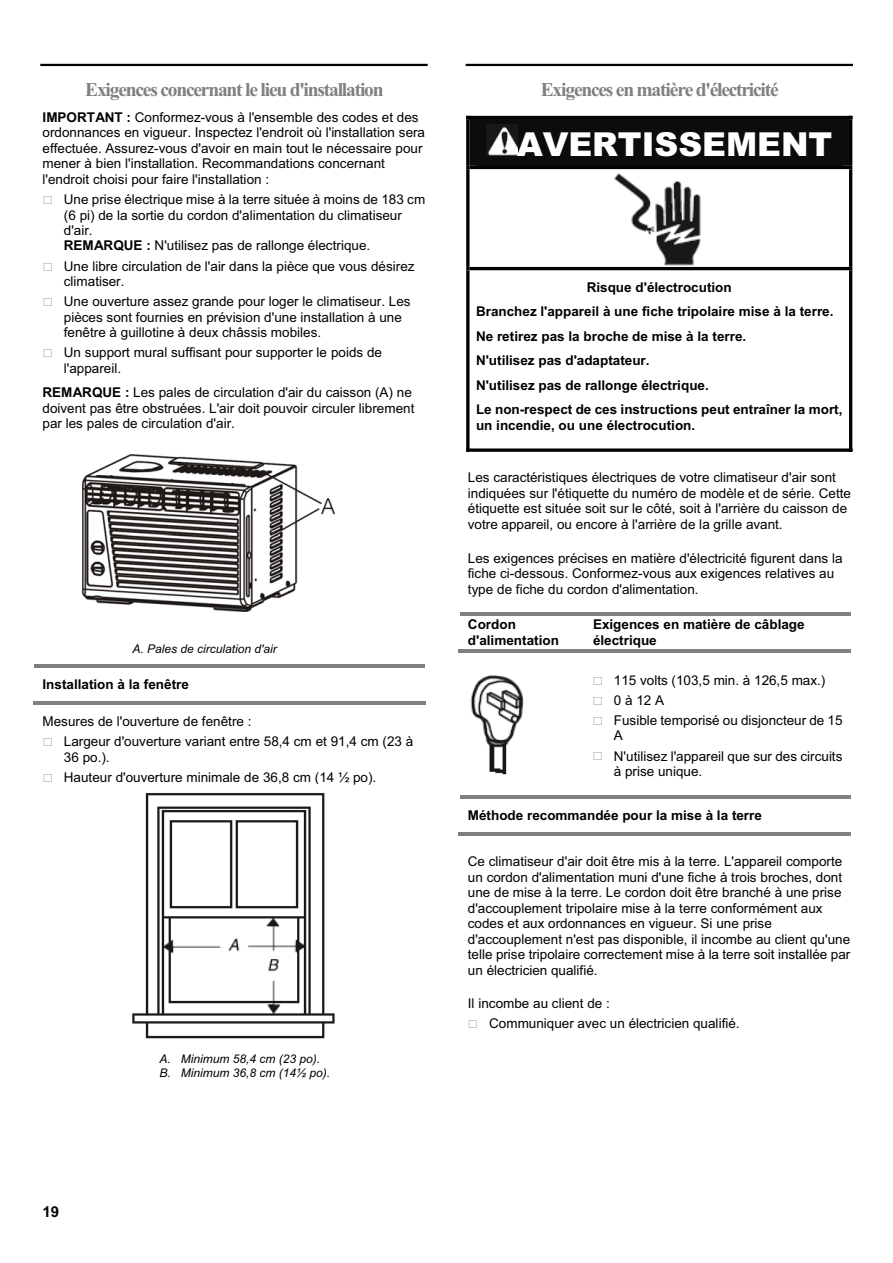
<style>
.page{position:relative;width:893px;height:1263px;background:#fff}
.page>*{position:absolute;margin:0;border:0;box-sizing:border-box;transform-origin:0 0}
.t1{font:900 33px "Arial";color:#fff}
.t2{font:700 19.5px "Times New Roman";letter-spacing:-.06em;color:#808080}
.t3{font:700 15px "Arial";color:#000}
.t4{font:13.5px/15.6px "Arial";color:#000}
.t5{font:700 13.5px/24.5px "Arial";color:#000}
.t6{font:italic 12px/13.8px "Arial";color:#000}
.s1{font-weight:700}
</style>
<div class="page">
<hr style="left:40px;top:64px;width:388px;height:2px;background:#000">
<hr style="left:34px;top:664px;width:391px;height:4px;background:#808080">
<hr style="left:33px;top:701px;width:392px;height:4px;background:#808080">
<img style="left:132px;top:793px;width:203px;height:246px">
<hr style="left:466px;top:64px;width:387px;height:2px;background:#000">
<img style="left:609px;top:169px;width:100px;height:98px">
<svg style="left:466px;top:116px;width:386px;height:53px;background:#101010"></svg>
<hr style="left:466px;top:169px;width:3px;height:98px;background:#000">
<hr style="left:849px;top:169px;width:3px;height:98px;background:#000">
<hr style="left:469px;top:267px;width:380px;height:3px;background:#000">
<hr style="left:466px;top:270px;width:3px;height:182px;background:#000">
<svg style="left:466px;top:448px;width:383px;height:4px;background:#2a2a2a"></svg>
<hr style="left:849px;top:270px;width:3px;height:182px;background:#000">
<hr style="left:460px;top:612px;width:390px;height:3px;background:#808080">
<hr style="left:459px;top:649px;width:392px;height:3px;background:#808080">
<img style="left:470px;top:675px;width:54px;height:100px">
<hr style="left:460px;top:795px;width:390px;height:4px;background:#808080">
<hr style="left:459px;top:832px;width:392px;height:3px;background:#808080">
<img style="left:83px;top:455px;width:252px;height:157px">
<h2 class="t2" style="left:85px;top:83px;width:300px">Exigences concernant le lieu d'installation</h2>
<p class="t4" style="left:43px;top:111px;width:384px"><span class="s1">IMPORTANT :</span> Conformez-vous à l'ensemble des codes et des ordonnances en vigueur. Inspectez l'endroit où l'installation sera effectuée. Assurez-vous d'avoir en main tout le nécessaire pour mener à bien l'installation. Recommandations concernant l'endroit choisi pour faire l'installation :</p>
<p class="t4" style="left:64px;top:193px;width:363px">Une prise électrique mise à la terre située à moins de 183 cm (6 pi) de la sortie du cordon d'alimentation du climatiseur d'air.<br><span class="s1">REMARQUE :</span> N'utilisez pas de rallonge électrique.</p>
<p class="t4" style="left:64px;top:259px;width:352px">Une libre circulation de l'air dans la pièce que vous désirez climatiser.</p>
<p class="t4" style="left:64px;top:295px;width:348px">Une ouverture assez grande pour loger le climatiseur. Les pièces sont fournies en prévision d'une installation à une fenêtre à guillotine à deux châssis mobiles.</p>
<p class="t4" style="left:64px;top:346px;width:320px">Un support mural suffisant pour supporter le poids de l'appareil.</p>
<p class="t4" style="left:43px;top:386px;width:373px"><span class="s1">REMARQUE :</span> Les pales de circulation d'air du caisson (A) ne doivent pas être obstruées. L'air doit pouvoir circuler librement par les pales de circulation d'air.</p>
<p class="t6" style="left:133px;top:643px;width:146px">A. Pales de circulation d'air</p>
<p class="t5" style="left:43px;top:673px;width:148px">Installation à la fenêtre</p>
<p class="t4" style="left:64px;top:713px;width:351px;line-height:20px;text-indent:-21px">Mesures de l'ouverture de fenêtre :<br>Largeur d'ouverture variant entre 58,4 cm et 91,4 cm (23 à</p>
<p class="t4" style="left:64px;top:748px;width:314px;line-height:20px">36 po.).<br>Hauteur d'ouverture minimale de 36,8 cm (14 ½ po).</p>
<p class="t6" style="left:159px;top:1053px;width:172px">A. Minimum 58,4 cm (23 po).<br>B. Minimum 36,8 cm (14½ po).</p>
<h2 class="t2" style="left:541px;top:83px;width:239px">Exigences en matière d'électricité</h2>
<h1 class="t1" style="left:517px;top:132px;width:317px">AVERTISSEMENT</h1>
<p class="t5" style="left:476px;top:276px;width:368px;text-indent:111px">Risque d'électrocution<br>Branchez l'appareil à une fiche tripolaire mise à la terre.<br>Ne retirez pas la broche de mise à la terre.<br>N'utilisez pas d'adaptateur.<br>N'utilisez pas de rallonge électrique.<br>Le non-respect de ces instructions peut entraîner la mort,</p>
<p class="t5" style="left:476px;top:414px;width:221px">un incendie, ou une électrocution.</p>
<p class="t4" style="left:468px;top:471px;width:385px">Les caractéristiques électriques de votre climatiseur d'air sont indiquées sur l'étiquette du numéro de modèle et de série. Cette étiquette est située soit sur le côté, soit à l'arrière du caisson de votre appareil, ou encore à l'arrière de la grille avant.</p>
<p class="t4" style="left:468px;top:551px;width:376px">Les exigences précises en matière d'électricité figurent dans la fiche ci-dessous. Conformez-vous aux exigences relatives au type de fiche du cordon d'alimentation.</p>
<p class="t5" style="left:468px;top:618px;width:93px;line-height:15.5px">Cordon d'alimentation</p>
<p class="t5" style="left:593px;top:618px;width:213px;line-height:15.5px">Exigences en matière de câblage électrique</p>
<p class="t4" style="left:614px;top:672px;width:230px;line-height:20px">115 volts (103,5 min. à 126,5 max.)<br>0 à 12 A<br>Fusible temporisé ou disjoncteur de 15</p>
<p class="t4" style="left:614px;top:727px;width:230px;line-height:20.1px">A<br>N'utilisez l'appareil que sur des circuits</p>
<p class="t4" style="left:614px;top:765px;width:90px">à prise unique.</p>
<p class="t5" style="left:468px;top:804px;width:296px">Méthode recommandée pour la mise à la terre</p>
<p class="t4" style="left:468px;top:855px;width:384px">Ce climatiseur d'air doit être mis à la terre. L'appareil comporte un cordon d'alimentation muni d'une fiche à trois broches, dont une de mise à la terre. Le cordon doit être branché à une prise d'accouplement tripolaire mise à la terre conformément aux codes et aux ordonnances en vigueur. Si une prise d'accouplement n'est pas disponible, il incombe au client qu'une telle prise tripolaire correctement mise à la terre soit installée par un électricien qualifié.</p>
<p class="t4" style="left:489px;top:995px;width:252px;line-height:20.1px;text-indent:-21px">Il incombe au client de :<br>Communiquer avec un électricien qualifié.</p>
<p class="t3" style="left:43px;top:1203px;width:18px">19</p>
</div>
